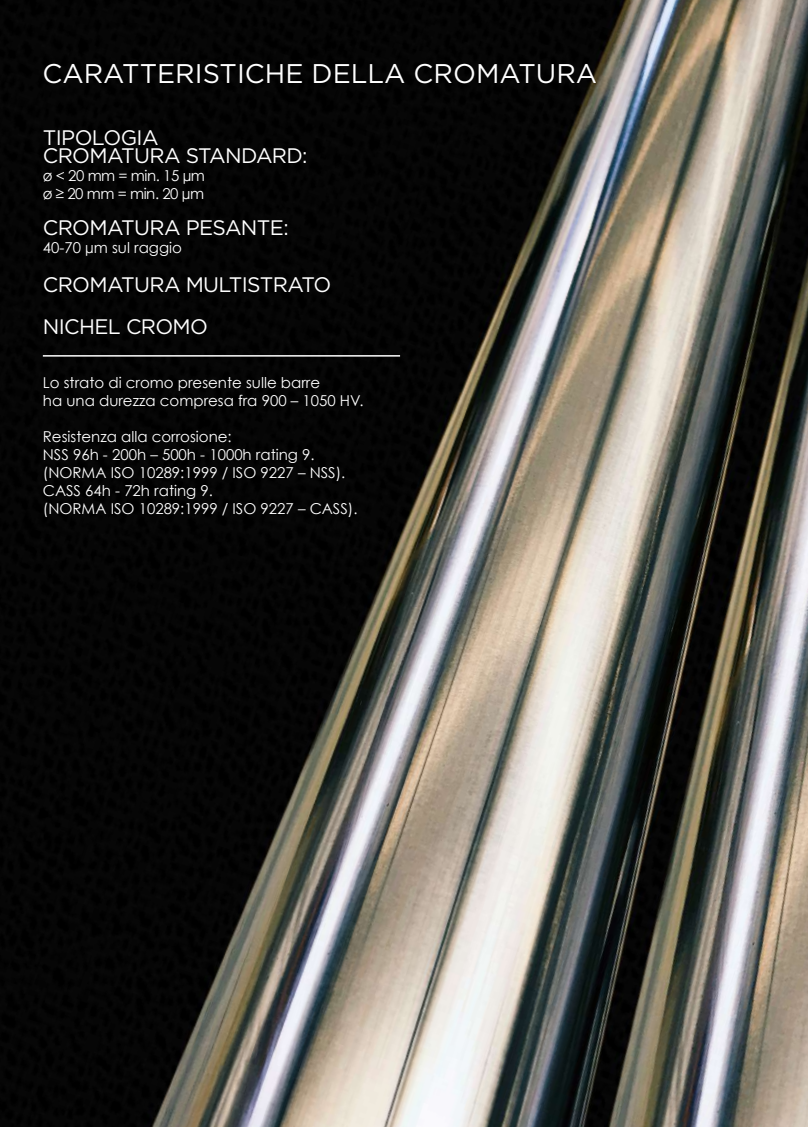
<style>
.page{position:relative;width:808px;height:1127px;background:#fff}
.page>*{position:absolute;margin:0;border:0;box-sizing:border-box;transform-origin:0 0}
.t1{font:27px "Gotham";color:#fff}
.t2{font:21px/18px "Gotham";letter-spacing:-.03em;color:#fff}
.t3{font:15px/18px "Century Gothic";color:#fff}
.t4{font:15px/18px "Century Gothic";letter-spacing:-.03em;color:#fff}
</style>
<div class="page">
<img style="left:0;top:0;width:808px;height:1127px">
<hr style="left:43px;top:355px;width:357px;height:2px;background:#fff">
<h1 class="t1" style="left:43px;top:56px;width:556px">CARATTERISTICHE DELLA CROMATURA</h1>
<h2 class="t2" style="left:43px;top:128px;width:266px">TIPOLOGIA<br>CROMATURA STANDARD:</h2>
<p class="t4" style="left:43px;top:166px;width:164px">ø &lt; 20 mm = min. 15 μm ø ≥ 20 mm = min. 20 μm</p>
<h2 class="t2" style="left:43px;top:218px;width:247px">CROMATURA PESANTE:</h2>
<p class="t3" style="left:43px;top:238px;width:141px">40-70 μm sul raggio</p>
<h2 class="t2" style="left:43px;top:263px;width:290px;line-height:42px">CROMATURA MULTISTRATO<br>NICHEL CROMO</h2>
<p class="t3" style="left:43px;top:373px;width:322px">Lo strato di cromo presente sulle barre<br>ha una durezza compresa fra 900 – 1050 HV.</p>
<p class="t3" style="left:43px;top:427px;width:316px">Resistenza alla corrosione:<br>NSS 96h - 200h – 500h - 1000h rating 9. (NORMA ISO 10289:1999 / ISO 9227 – NSS).<br>CASS 64h - 72h rating 9.<br>(NORMA ISO 10289:1999 / ISO 9227 – CASS).</p>
</div>
